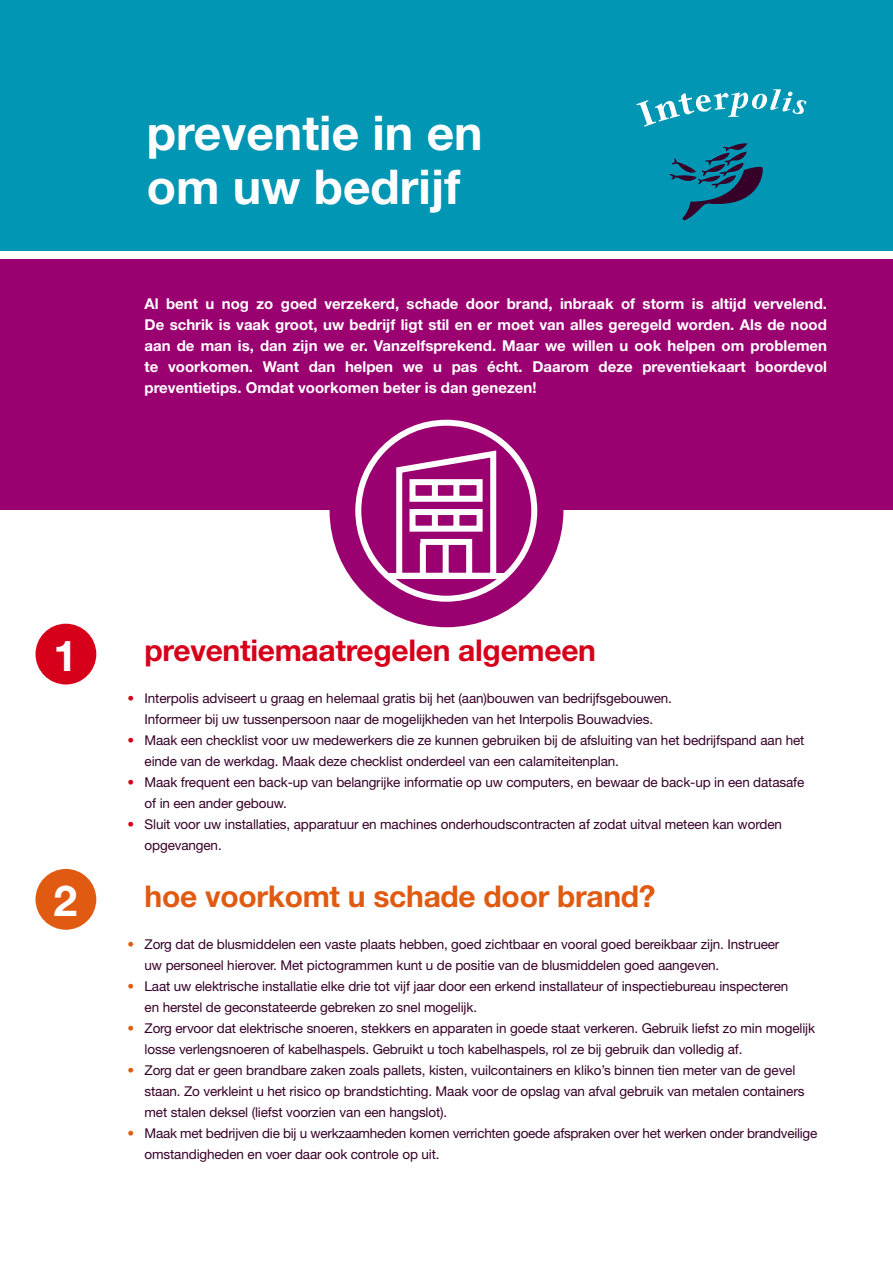
<style>
.page{position:relative;width:893px;height:1263px;background:#fff}
.page>*{position:absolute;margin:0;border:0;box-sizing:border-box;transform-origin:0 0}
.t1{font:700 48px/54px "Helvetica Neue";color:#fff}
.t2{font:700 42.75px "Helvetica Neue";color:#fff}
.t3{font:700 30px "Helvetica Neue";letter-spacing:-.01em;color:#d7001a}
.t4{font:700 30px "Helvetica Neue";letter-spacing:-.01em;color:#e05a11}
.t5{font:700 15px/21px "Helvetica Neue";color:#fff;text-align:justify}
.t6{font:13.5px/21px "Helvetica Neue";letter-spacing:-.01em;color:#360029}
.s1{color:#d7001a}
.s2{color:#e05a11}
</style>
<div class="page">
<div style="left:0;top:259px;width:893px;height:251px;background:#9b0071"></div>
<div style="left:0;top:0;width:893px;height:251px;background:#0096b4"></div>
<svg style="left:636px;top:89px;width:171px;height:38px"></svg>
<svg style="left:669px;top:143px;width:94px;height:77px"></svg>
<div style="left:330px;top:393px;width:233px;height:234px;background:#9b0071;border-radius:50%"></div>
<div style="left:36px;top:624px;width:60px;height:60px;background:#d7001a;border-radius:50%"></div>
<div style="left:36px;top:869px;width:60px;height:61px;background:#e05a11;border-radius:50%"></div>
<svg style="left:352px;top:419px;width:188px;height:186px"></svg>
<h1 class="t1" style="left:147px;top:104px;width:338px">preventie in en om uw bedrijf</h1>
<p class="t5" style="left:145px;top:293px;width:684px">Al bent u nog zo goed verzekerd, schade door brand, inbraak of storm is altijd vervelend.<br>De schrik is vaak groot, uw bedrijf ligt stil en er moet van alles geregeld worden. Als de nood aan de man is, dan zijn we er. Vanzelfsprekend. Maar we willen u ook helpen om problemen te voorkomen. Want dan helpen we u pas écht. Daarom deze preventiekaart boordevol preventietips. Omdat voorkomen beter is dan genezen!</p>
<h2 class="t2" style="left:54px;top:629px;width:25px">1</h2>
<h2 class="t2" style="left:54px;top:874px;width:25px">2</h2>
<h3 class="t3" style="left:145px;top:632px;width:453px">preventiemaatregelen algemeen</h3>
<p class="t6" style="left:128px;top:688px;width:546px;text-align:center"><span class="s1">•</span> Interpolis adviseert u graag en helemaal gratis bij het (aan)bouwen van bedrijfsgebouwen.<br>Informeer bij uw tussenpersoon naar de mogelijkheden van het Interpolis Bouwadvies.</p>
<p class="t6" style="left:145px;top:730px;width:661px;text-indent:-17px"><span class="s1">•</span> Maak een checklist voor uw medewerkers die ze kunnen gebruiken bij de afsluiting van het bedrijfspand aan het einde van de werkdag. Maak deze checklist onderdeel van een calamiteitenplan.</p>
<p class="t6" style="left:145px;top:772px;width:661px;text-indent:-17px"><span class="s1">•</span> Maak frequent een back-up van belangrijke informatie op uw computers, en bewaar de back-up in een datasafe of in een ander gebouw.</p>
<p class="t6" style="left:145px;top:814px;width:639px;text-indent:-17px"><span class="s1">•</span> Sluit voor uw installaties, apparatuur en machines onderhoudscontracten af zodat uitval meteen kan worden opgevangen.</p>
<h3 class="t4" style="left:145px;top:878px;width:513px">hoe voorkomt u schade door brand?</h3>
<p class="t6" style="left:145px;top:934px;width:636px;text-indent:-17px"><span class="s2">•</span> Zorg dat de blusmiddelen een vaste plaats hebben, goed zichtbaar en vooral goed bereikbaar zijn. Instrueer uw personeel hierover. Met pictogrammen kunt u de positie van de blusmiddelen goed aangeven.</p>
<p class="t6" style="left:145px;top:976px;width:645px;text-indent:-17px"><span class="s2">•</span> Laat uw elektrische installatie elke drie tot vijf jaar door een erkend installateur of inspectiebureau inspecteren en herstel de geconstateerde gebreken zo snel mogelijk.</p>
<p class="t6" style="left:145px;top:1018px;width:672px;text-indent:-17px"><span class="s2">•</span> Zorg ervoor dat elektrische snoeren, stekkers en apparaten in goede staat verkeren. Gebruik liefst zo min mogelijk losse verlengsnoeren of kabelhaspels. Gebruikt u toch kabelhaspels, rol ze bij gebruik dan volledig af.</p>
<p class="t6" style="left:145px;top:1060px;width:661px;text-indent:-17px"><span class="s2">•</span> Zorg dat er geen brandbare zaken zoals pallets, kisten, vuilcontainers en kliko’s binnen tien meter van de gevel staan. Zo verkleint u het risico op brandstichting. Maak voor de opslag van afval gebruik van metalen containers met stalen deksel (liefst voorzien van een hangslot).</p>
<p class="t6" style="left:145px;top:1123px;width:674px;text-indent:-17px"><span class="s2">•</span> Maak met bedrijven die bij u werkzaamheden komen verrichten goede afspraken over het werken onder brandveilige omstandigheden en voer daar ook controle op uit.</p>
</div>
